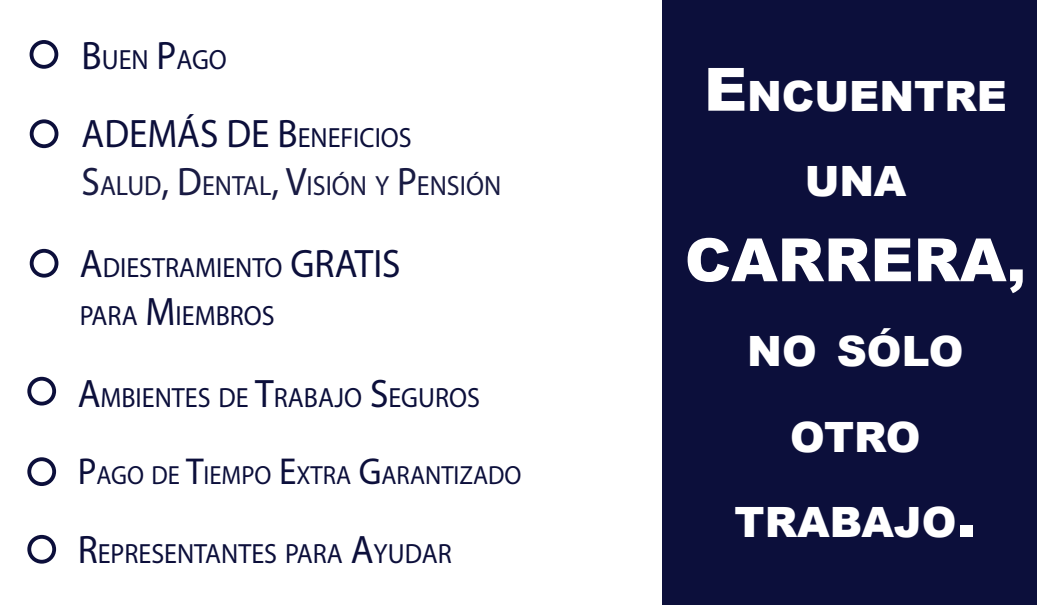
<style>
.page{position:relative;width:1037px;height:605px;background:#fff}
.page>*{position:absolute;margin:0;border:0;box-sizing:border-box;transform-origin:0 0}
.t1{font:900 59.6px "Arial";color:#fff}
.t2{font:900 41.6px "Arial";color:#fff}
.t3{font:40px "Myriad Pro";color:#0c0f3b;scale:.94 1}
.t4{font:28px "Myriad Pro";color:#0c0f3b;scale:.94 1}
.t5{font:28px "Myriad Pro";color:#191b43;scale:.94 1}
.t6{font:26.4px "Myriad Pro";color:#0c0f3b;scale:.94 1}
.s1{font-size:40px}
.s2{font-size:28px}
.s3{font-size:37.6px}
.s4{font-size:59.6px}
</style>
<div class="page">
<div style="left:662px;top:0;width:375px;height:605px;background:#0c0f3b"></div>
<div style="left:30px;top:40px;width:28px;height:29px;border:4px solid #0c0f3b;border-radius:50%"></div>
<div style="left:30px;top:119px;width:28px;height:29px;border:4px solid #0c0f3b;border-radius:50%"></div>
<div style="left:30px;top:249px;width:28px;height:29px;border:4px solid #0c0f3b;border-radius:50%"></div>
<div style="left:27px;top:377px;width:29px;height:28px;border:4px solid #0c0f3b;border-radius:50%"></div>
<div style="left:27px;top:457px;width:29px;height:29px;border:4px solid #0c0f3b;border-radius:50%"></div>
<div style="left:27px;top:535px;width:29px;height:28px;border:4px solid #0c0f3b;border-radius:50%"></div>
<p class="t4" style="left:82px;top:43px;width:156px"><span class="s1">B</span>UEN <span class="s1">P</span>AGO</p>
<p class="t3" style="left:82px;top:109px;width:350px">ADEMÁS DE B<span class="s2">ENEFICIOS</span></p>
<p class="t5" style="left:82px;top:169px;width:448px"><span class="s1">S</span>ALUD<span class="s1">, D</span>ENTAL<span class="s1">, V</span>ISIÓN Y <span class="s1">P</span>ENSIÓN</p>
<p class="t4" style="left:80px;top:251px;width:244px"><span class="s1">A</span>DIESTRAMIENTO <span class="s1">GRATI</span></p>
<p class="t3" style="left:382px;top:239px;width:21px">S</p>
<p class="t4" style="left:80px;top:298px;width:207px">PARA <span class="s1">M</span>IEMBROS</p>
<p class="t4" style="left:78px;top:380px;width:427px"><span class="s1">A</span>MBIENTES DE <span class="s1">T</span>RABAJO <span class="s1">S</span>EGUROS</p>
<p class="t6" style="left:78px;top:459px;width:474px"><span class="s3">P</span>AGO DE <span class="s3">T</span>IEMPO <span class="s3">E</span>XTRA <span class="s3">G</span>ARANTIZADO</p>
<p class="t4" style="left:78px;top:536px;width:399px"><span class="s1">R</span>EPRESENTANTES PARA <span class="s1">A</span>YUDAR</p>
<p class="t2" style="left:704px;top:66px;width:299px"><span class="s4">E</span>NCUENTRE</p>
<p class="t2" style="left:805px;top:151px;width:103px">UNA</p>
<p class="t1" style="left:685px;top:217px;width:47px">CARR</p>
<p class="t1" style="left:870px;top:217px;width:157px">ERA,</p>
<p class="t2" style="left:747px;top:321px;width:218px">NO SÓLO</p>
<p class="t2" style="left:790px;top:407px;width:132px">OTRO</p>
<p class="t2" style="left:734px;top:492px;width:243px">TRABAJO<span class="s4">.</span></p>
</div>
